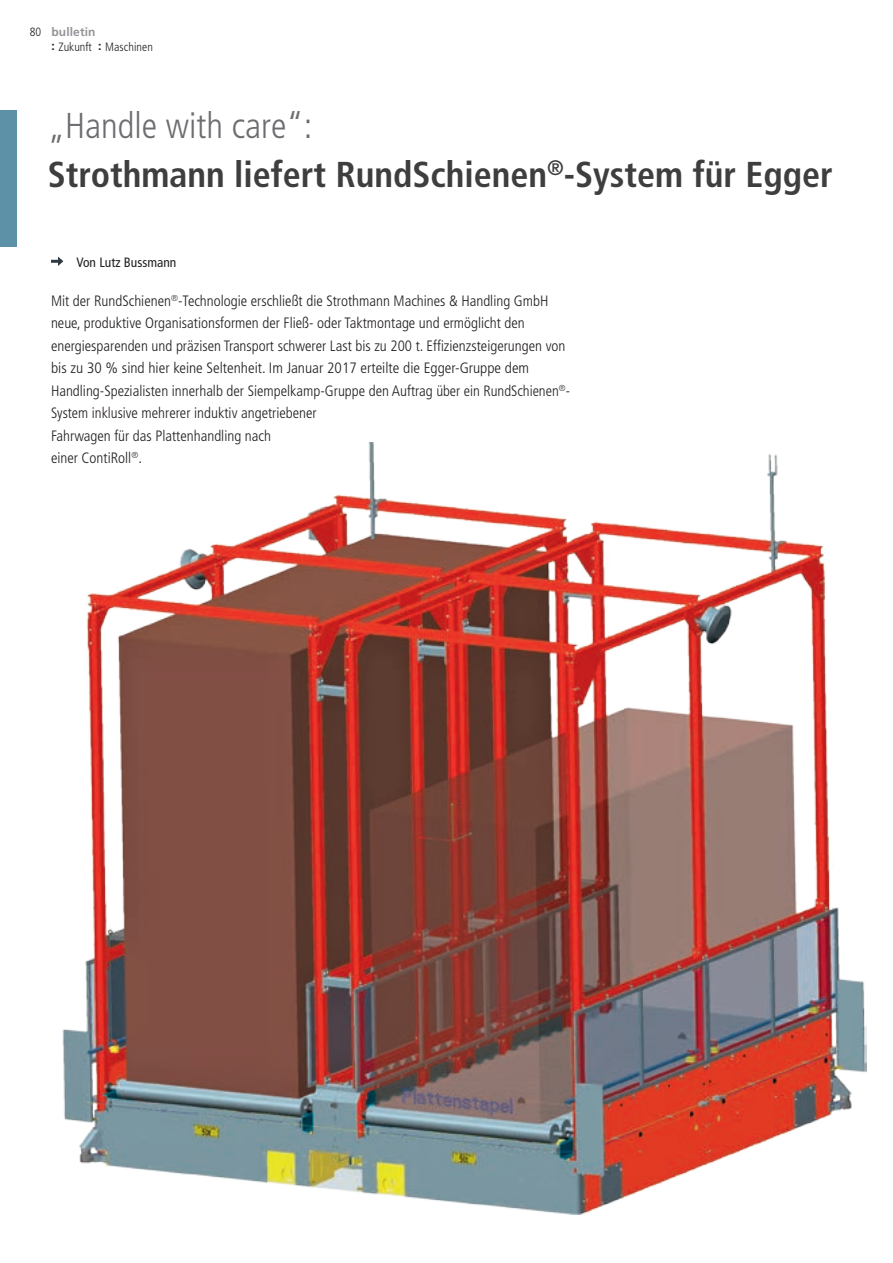
<style>
.page{position:relative;width:893px;height:1263px;background:#fff}
.page>*{position:absolute;margin:0;border:0;box-sizing:border-box;transform-origin:0 0}
.t1{font:700 condensed 36px/49.5px "Frutiger";color:#3e3e3f}
.t2{font:300 condensed 15px/22.5px "Frutiger";color:#231f20}
.t3{font:condensed 13.5px "Frutiger";color:#231f20}
.t4{font:300 condensed 12px/15px "Frutiger";letter-spacing:.01em;color:#231f20}
.s1{font-weight:700;font-stretch:normal;color:#939598}
.s2{font-weight:700;font-stretch:normal}
.s3{font-weight:300;color:#6c6d70}
</style>
<div class="page">
<div style="left:0;top:111px;width:17px;height:136px;background:#5d91a7"></div>
<svg style="left:51px;top:257px;width:12px;height:9px"></svg>
<img style="left:63px;top:442px;width:803px;height:772px">
<p class="t4" style="left:51px;top:25px;width:103px;text-indent:-22px">80 <span class="s1">bulletin<br></span><span class="s2">:</span> Zukunft <span class="s2">:</span> Maschinen</p>
<h1 class="t1" style="left:48px;top:100px;width:786px"><span class="s3">„Handle with care“:<br></span>Strothmann liefert RundSchienen<sup>®</sup>-System für Egger</h1>
<p class="t3" style="left:76px;top:254px;width:102px">Von Lutz Bussmann</p>
<p class="t2" style="left:51px;top:289px;width:521px">Mit der RundSchienen<sup>®</sup>-Technologie erschließt die Strothmann Machines &amp; Handling GmbH neue, produktive Organisationsformen der Fließ- oder Taktmontage und ermöglicht den energiesparenden und präzisen Transport schwerer Last bis zu 200 t. Effizienzsteigerungen von bis zu 30 % sind hier keine Seltenheit. Im Januar 2017 erteilte die Egger-Gruppe dem Handling-Spezialisten innerhalb der Siempelkamp-Gruppe den Auftrag über ein RundSchienen<sup>®</sup>- System inklusive mehrerer induktiv angetriebener<br>Fahrwagen für das Plattenhandling nach<br>einer ContiRoll<sup>®</sup>.</p>
</div>
